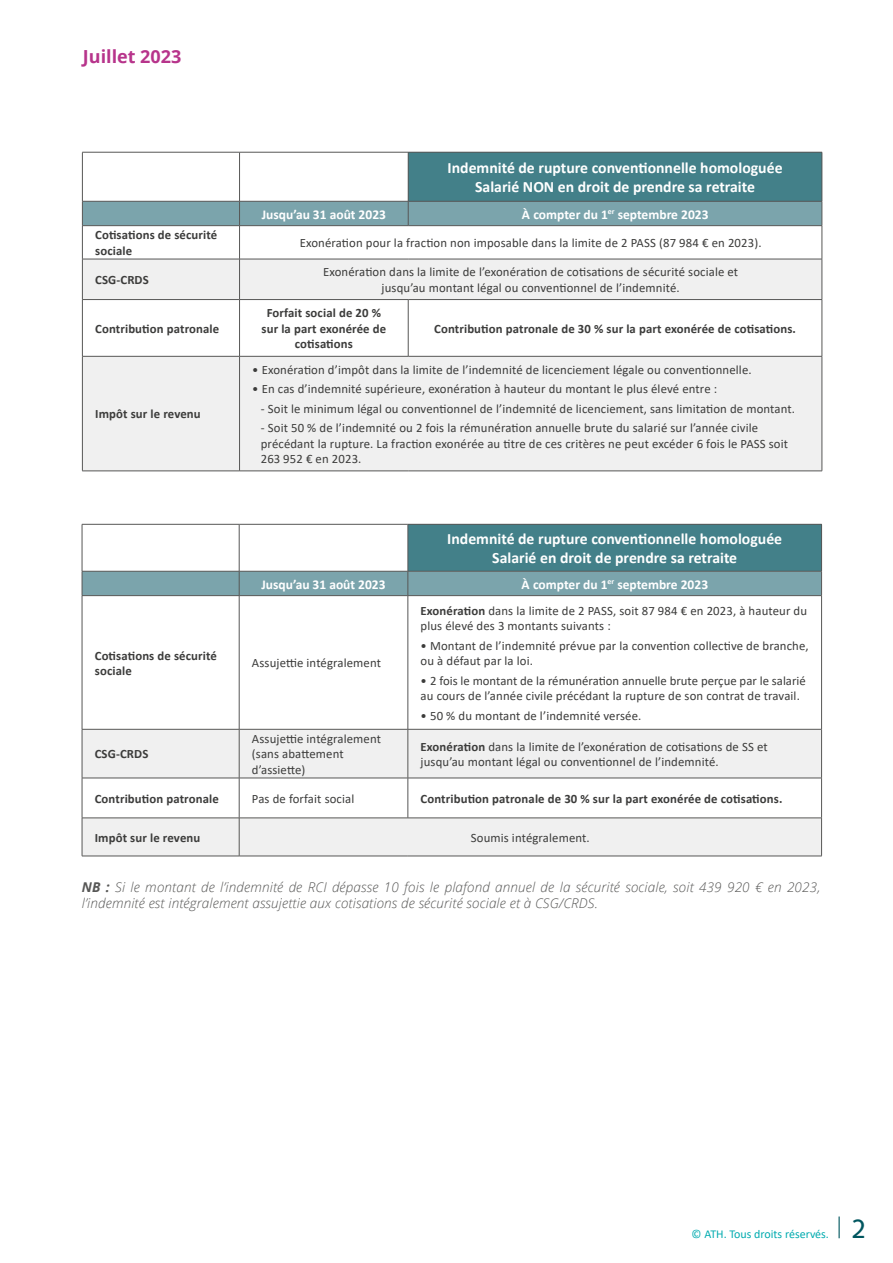
<style>
.page{position:relative;width:893px;height:1263px;background:#fff}
.page>*{position:absolute;margin:0;border:0;box-sizing:border-box;transform-origin:0 0}
.t1{font:27.45px "Alber";color:#00565f}
.t2{font:700 18px "Open Sans";color:#b7348b}
.t3{font:700 15.75px/18.9px "Calibri";color:#fff;text-align:center}
.t4{font:italic 300 13.5px/16.2px "Open Sans";letter-spacing:.01em;color:#575756}
.t5{font:700 13.5px "Calibri";color:#fff}
.t6{font:12.75px/15.3px "Calibri";letter-spacing:.01em;color:#3c3c3b}
.t7{font:700 12.75px/15.3px "Calibri";letter-spacing:.01em;color:#3c3c3b}
.t8{font:12px "Calibri";color:#00abaf}
.s1{font-weight:700}
</style>
<div class="page">
<div style="left:408px;top:152px;width:414px;height:49px;background:#438089"></div>
<svg style="left:83px;top:260px;width:739px;height:211px;fill:#f0f0f0"></svg>
<hr style="left:82px;top:152px;width:158px;height:1px;background:#575756">
<hr style="left:82px;top:152px;width:1px;height:49px;background:#575756">
<hr style="left:240px;top:152px;width:168px;height:1px;background:#575756">
<hr style="left:239px;top:152px;width:1px;height:49px;background:#575756">
<hr style="left:408px;top:152px;width:414px;height:1px;background:#575756">
<hr style="left:408px;top:152px;width:1px;height:49px;background:#575756">
<hr style="left:822px;top:152px;width:1px;height:49px;background:#575756">
<div style="left:82px;top:201px;width:741px;height:25px;background:#7ba4ac"></div>
<hr style="left:82px;top:225px;width:158px;height:1px;background:#575756">
<hr style="left:82px;top:226px;width:1px;height:33px;background:#575756">
<hr style="left:240px;top:225px;width:168px;height:1px;background:#575756">
<hr style="left:239px;top:226px;width:1px;height:33px;background:#575756">
<hr style="left:408px;top:225px;width:414px;height:1px;background:#575756">
<hr style="left:822px;top:226px;width:1px;height:33px;background:#575756">
<hr style="left:82px;top:259px;width:158px;height:1px;background:#575756">
<hr style="left:82px;top:259px;width:1px;height:40px;background:#575756">
<hr style="left:240px;top:259px;width:168px;height:1px;background:#575756">
<hr style="left:239px;top:259px;width:1px;height:40px;background:#575756">
<hr style="left:408px;top:259px;width:414px;height:1px;background:#575756">
<hr style="left:822px;top:259px;width:1px;height:40px;background:#575756">
<hr style="left:82px;top:299px;width:158px;height:1px;background:#575756">
<hr style="left:82px;top:300px;width:1px;height:56px;background:#575756">
<hr style="left:240px;top:299px;width:168px;height:1px;background:#575756">
<hr style="left:239px;top:300px;width:1px;height:56px;background:#575756">
<hr style="left:408px;top:299px;width:414px;height:1px;background:#575756">
<hr style="left:408px;top:300px;width:1px;height:56px;background:#575756">
<hr style="left:822px;top:300px;width:1px;height:56px;background:#575756">
<hr style="left:82px;top:356px;width:158px;height:1px;background:#575756">
<hr style="left:82px;top:356px;width:1px;height:115px;background:#575756">
<hr style="left:240px;top:356px;width:168px;height:1px;background:#575756">
<hr style="left:239px;top:356px;width:1px;height:115px;background:#575756">
<hr style="left:408px;top:356px;width:414px;height:1px;background:#575756">
<hr style="left:822px;top:356px;width:1px;height:115px;background:#575756">
<hr style="left:82px;top:471px;width:158px;height:1px;background:#575756">
<hr style="left:240px;top:471px;width:168px;height:1px;background:#575756">
<hr style="left:408px;top:471px;width:414px;height:1px;background:#575756">
<div style="left:408px;top:524px;width:414px;height:47px;background:#438089"></div>
<svg style="left:83px;top:730px;width:738px;height:126px;fill:#f0f0f0"></svg>
<hr style="left:82px;top:524px;width:157px;height:1px;background:#575756">
<hr style="left:82px;top:524px;width:1px;height:47px;background:#575756">
<hr style="left:239px;top:524px;width:169px;height:1px;background:#575756">
<hr style="left:239px;top:524px;width:1px;height:47px;background:#575756">
<hr style="left:408px;top:524px;width:414px;height:1px;background:#575756">
<hr style="left:408px;top:524px;width:1px;height:47px;background:#575756">
<hr style="left:821px;top:524px;width:1px;height:47px;background:#575756">
<div style="left:82px;top:571px;width:740px;height:24px;background:#7ba4ac"></div>
<hr style="left:82px;top:595px;width:157px;height:1px;background:#575756">
<hr style="left:82px;top:596px;width:1px;height:133px;background:#575756">
<hr style="left:239px;top:595px;width:169px;height:1px;background:#575756">
<hr style="left:239px;top:596px;width:1px;height:133px;background:#575756">
<hr style="left:408px;top:595px;width:414px;height:1px;background:#575756">
<hr style="left:408px;top:596px;width:1px;height:133px;background:#575756">
<hr style="left:821px;top:596px;width:1px;height:133px;background:#575756">
<hr style="left:82px;top:729px;width:157px;height:1px;background:#575756">
<hr style="left:82px;top:729px;width:1px;height:49px;background:#575756">
<hr style="left:239px;top:729px;width:169px;height:1px;background:#575756">
<hr style="left:239px;top:729px;width:1px;height:49px;background:#575756">
<hr style="left:408px;top:729px;width:414px;height:1px;background:#575756">
<hr style="left:408px;top:729px;width:1px;height:49px;background:#575756">
<hr style="left:821px;top:729px;width:1px;height:49px;background:#575756">
<hr style="left:82px;top:778px;width:157px;height:1px;background:#575756">
<hr style="left:82px;top:778px;width:1px;height:40px;background:#575756">
<hr style="left:239px;top:778px;width:169px;height:1px;background:#575756">
<hr style="left:239px;top:778px;width:1px;height:40px;background:#575756">
<hr style="left:408px;top:778px;width:414px;height:1px;background:#575756">
<hr style="left:408px;top:778px;width:1px;height:40px;background:#575756">
<hr style="left:821px;top:778px;width:1px;height:40px;background:#575756">
<hr style="left:82px;top:818px;width:157px;height:1px;background:#575756">
<hr style="left:82px;top:818px;width:1px;height:38px;background:#575756">
<hr style="left:239px;top:818px;width:169px;height:1px;background:#575756">
<hr style="left:239px;top:818px;width:1px;height:38px;background:#575756">
<hr style="left:408px;top:818px;width:414px;height:1px;background:#575756">
<hr style="left:821px;top:818px;width:1px;height:38px;background:#575756">
<hr style="left:82px;top:856px;width:157px;height:1px;background:#575756">
<hr style="left:239px;top:856px;width:169px;height:1px;background:#575756">
<hr style="left:408px;top:856px;width:414px;height:1px;background:#575756">
<hr style="left:838px;top:1216px;width:2px;height:22px;background:#00565f">
<h2 class="t2" style="left:83px;top:43px;width:100px">Juillet 2023</h2>
<p class="t3" style="left:448px;top:158px;width:336px">Indemnité de rupture conventionnelle homologuée<br>Salarié NON en droit de prendre sa retraite</p>
<p class="t5" style="left:262px;top:204px;width:126px">Jusqu’au 31 août 2023</p>
<p class="t5" style="left:522px;top:204px;width:188px">À compter du 1<sup>er</sup> septembre 2023</p>
<p class="t7" style="left:95px;top:227px;width:124px">Cotisations de sécurité sociale</p>
<p class="t6" style="left:300px;top:235px;width:463px">Exonération pour la fraction non imposable dans la limite de 2 PASS (87 984 € en 2023).</p>
<p class="t7" style="left:95px;top:272px;width:55px">CSG-CRDS</p>
<p class="t6" style="left:323px;top:264px;width:417px;text-align:center">Exonération dans la limite de l’exonération de cotisations de sécurité sociale et jusqu’au montant légal ou conventionnel de l’indemnité.</p>
<p class="t7" style="left:95px;top:321px;width:126px">Contribution patronale</p>
<p class="t7" style="left:262px;top:305px;width:126px;text-align:center">Forfait social de 20 % sur la part exonérée de cotisations</p>
<p class="t7" style="left:434px;top:321px;width:363px">Contribution patronale de 30 % sur la part exonérée de cotisations.</p>
<p class="t7" style="left:95px;top:406px;width:107px">Impôt sur le revenu</p>
<p class="t6" style="left:252px;top:362px;width:501px">• Exonération d’impôt dans la limite de l’indemnité de licenciement légale ou conventionnelle.</p>
<p class="t6" style="left:252px;top:381px;width:466px">• En cas d’indemnité supérieure, exonération à hauteur du montant le plus élevé entre :</p>
<p class="t6" style="left:261px;top:401px;width:536px">- Soit le minimum légal ou conventionnel de l’indemnité de licenciement, sans limitation de montant.</p>
<p class="t6" style="left:261px;top:420px;width:529px">- Soit 50 % de l’indemnité ou 2 fois la rémunération annuelle brute du salarié sur l’année civile précédant la rupture. La fraction exonérée au titre de ces critères ne peut excéder 6 fois le PASS soit<br>263 952 € en 2023.</p>
<p class="t3" style="left:447px;top:529px;width:336px">Indemnité de rupture conventionnelle homologuée<br>Salarié en droit de prendre sa retraite</p>
<p class="t5" style="left:261px;top:574px;width:126px">Jusqu’au 31 août 2023</p>
<p class="t5" style="left:521px;top:574px;width:188px">À compter du 1<sup>er</sup> septembre 2023</p>
<p class="t7" style="left:95px;top:647px;width:124px">Cotisations de sécurité sociale</p>
<p class="t6" style="left:252px;top:655px;width:131px">Assujettie intégralement</p>
<p class="t6" style="left:421px;top:603px;width:388px"><span class="s1">Exonération</span> dans la limite de 2 PASS, soit 87 984 € en 2023, à hauteur du plus élevé des 3 montants suivants :</p>
<p class="t6" style="left:421px;top:638px;width:390px">• Montant de l’indemnité prévue par la convention collective de branche, ou à défaut par la loi.</p>
<p class="t6" style="left:421px;top:672px;width:387px">• 2 fois le montant de la rémunération annuelle brute perçue par le salarié au cours de l’année civile précédant la rupture de son contrat de travail.</p>
<p class="t6" style="left:421px;top:707px;width:222px">• 50 % du montant de l’indemnité versée.</p>
<p class="t7" style="left:95px;top:746px;width:55px">CSG-CRDS</p>
<p class="t6" style="left:252px;top:731px;width:131px">Assujettie intégralement (sans abattement d’assiette)</p>
<p class="t6" style="left:421px;top:738px;width:349px"><span class="s1">Exonération</span> dans la limite de l’exonération de cotisations de SS et jusqu’au montant légal ou conventionnel de l’indemnité.</p>
<p class="t7" style="left:95px;top:791px;width:126px">Contribution patronale</p>
<p class="t6" style="left:252px;top:790px;width:104px">Pas de forfait social</p>
<p class="t7" style="left:421px;top:791px;width:363px">Contribution patronale de 30 % sur la part exonérée de cotisations.</p>
<p class="t7" style="left:95px;top:830px;width:107px">Impôt sur le revenu</p>
<p class="t6" style="left:471px;top:829px;width:120px">Soumis intégralement.</p>
<p class="t4" style="left:82px;top:878px;width:740px"><span class="s1">NB :</span> Si le montant de l’indemnité de RCI dépasse 10 fois le plafond annuel de la sécurité sociale, soit 439 920 € en 2023, l’indemnité est intégralement assujettie aux cotisations de sécurité sociale et à CSG/CRDS.</p>
<p class="t8" style="left:692px;top:1226px;width:139px">© ATH. Tous droits réservés.</p>
<h1 class="t1" style="left:851px;top:1212px;width:16px">2</h1>
</div>
